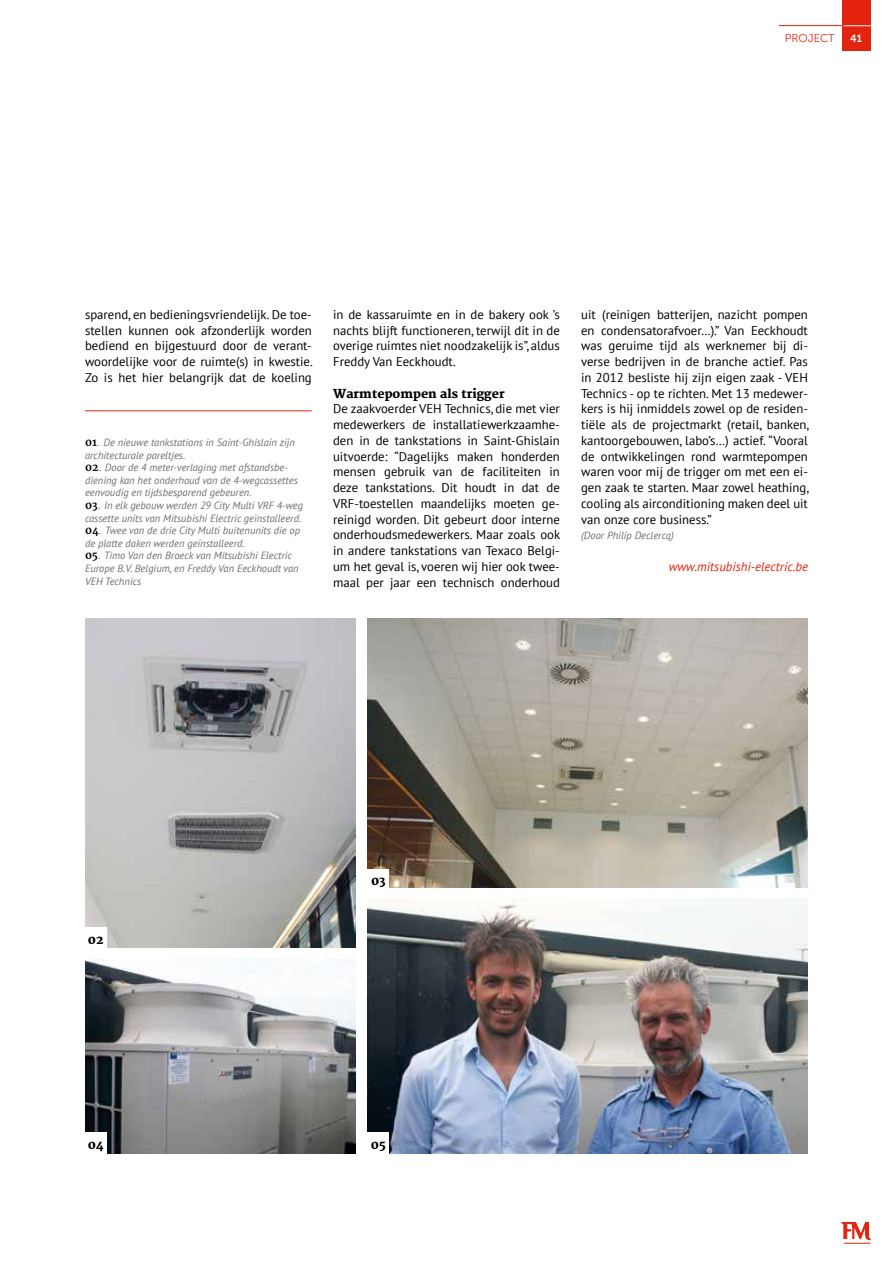
<style>
.page{position:relative;width:893px;height:1263px;background:#fff}
.page>*{position:absolute;margin:0;border:0;box-sizing:border-box;transform-origin:0 0}
.t1{font:12.75px/15.8px "PT Sans";color:#000;text-align:justify}
.t2{font:italic 12.75px "PT Sans";color:#e4230e}
.t3{font:800 12px "Merriweather";color:#000}
.t4{font:11.25px "Museo Sans 300";color:#e4230e}
.t5{font:italic 10.5px/12.6px "PT Sans";color:#6f6f6e}
.t6{font:10.5px "Museo Sans 700";color:#fff}
.s1{font-family:"Merriweather";font-weight:700;font-style:normal;color:#000}
.s2{font-family:"Futura LT";font-weight:300;font-style:normal;color:#000}
</style>
<div class="page">
<hr style="left:85px;top:410px;width:227px;height:1px;background:#e4230e">
<svg style="left:842px;top:1222px;width:28px;height:22px"></svg>
<div style="left:842px;top:0;width:28px;height:51px;background:#e4230e"></div>
<svg style="left:844px;top:25px;width:27px;height:1px"></svg>
<hr style="left:779px;top:25px;width:65px;height:1px;background:#e4230e">
<img style="left:85px;top:618px;width:270px;height:329px">
<img style="left:85px;top:958px;width:270px;height:196px">
<img style="left:368px;top:898px;width:440px;height:256px">
<img style="left:368px;top:618px;width:440px;height:270px">
<div style="left:85px;top:927px;width:21px;height:22px;background:#fff"></div>
<div style="left:368px;top:869px;width:21px;height:21px;background:#fff"></div>
<div style="left:85px;top:1132px;width:21px;height:22px;background:#fff"></div>
<div style="left:368px;top:1132px;width:21px;height:22px;background:#fff"></div>
<p class="t4" style="left:785px;top:32px;width:52px">PROJECT</p>
<p class="t6" style="left:850px;top:33px;width:13px">41</p>
<p class="t1" style="left:85px;top:306px;width:229px">sparend, en bedieningsvriendelijk. De toe&shy;stellen kunnen ook afzonderlijk worden bediend en bijgestuurd door de verant&shy;woordelijke voor de ruimte(s) in kwestie.<br>Zo is het hier belangrijk dat de koeling</p>
<p class="t1" style="left:333px;top:306px;width:228px">in de kassaruimte en in de bakery ook ’s nachts blijft functioneren, terwijl dit in de overige ruimtes niet noodzakelijk is”, aldus Freddy Van Eeckhoudt.</p>
<p class="t3" style="left:333px;top:386px;width:173px">Warmtepompen als trigger</p>
<p class="t1" style="left:333px;top:401px;width:229px">De zaakvoerder VEH Technics, die met vier medewerkers de installatiewerkzaamhe&shy;den in de tankstations in Saint-Ghislain uitvoerde: “Dagelijks maken honderden mensen gebruik van de faciliteiten in deze tankstations. Dit houdt in dat de VRF-toestellen maandelijks moeten ge&shy;reinigd worden. Dit gebeurt door interne onderhoudsmedewerkers. Maar zoals ook in andere tankstations van Texaco Belgi&shy;um het geval is, voeren wij hier ook twee&shy;maal per jaar een technisch onderhoud</p>
<p class="t5" style="left:85px;top:436px;width:211px"><span class="s1">01</span><span class="s2">.</span> De nieuwe tankstations in Saint-Ghislain zijn architecturale pareltjes.</p>
<p class="t5" style="left:85px;top:461px;width:214px"><span class="s1">02</span><span class="s2">.</span> Door de 4 meter-verlaging met afstandsbe&shy;diening kan het onderhoud van de 4-wegcassettes eenvoudig en tijdsbesparend gebeuren.</p>
<p class="t5" style="left:85px;top:499px;width:220px"><span class="s1">03</span><span class="s2">.</span> In elk gebouw werden 29 City Multi VRF 4-weg cassette units van Mitsubishi Electric geïnstalleerd.</p>
<p class="t5" style="left:85px;top:524px;width:217px"><span class="s1">04</span><span class="s2">.</span> Twee van de drie City Multi buitenunits die op de platte daken werden geïnstalleerd.</p>
<p class="t5" style="left:85px;top:549px;width:215px"><span class="s1">05</span><span class="s2">.</span> Timo Van den Broeck van Mitsubishi Electric<br>Europe B.V. Belgium, en Freddy Van Eeckhoudt van<br>VEH Technics</p>
<p class="t1" style="left:581px;top:306px;width:229px">uit (reinigen batterijen, nazicht pompen en condensatorafvoer…).” Van Eeckhoudt was geruime tijd als werknemer bij di&shy;verse bedrijven in de branche actief. Pas in 2012 besliste hij zijn eigen zaak - VEH Technics - op te richten. Met 13 medewer&shy;kers is hij inmiddels zowel op de residen&shy;tiële als de projectmarkt (retail, banken, kantoorgebouwen, labo’s…) actief. “Vooral de ontwikkelingen rond warmtepompen waren voor mij de trigger om met een ei&shy;gen zaak te starten. Maar zowel heathing, cooling als airconditioning maken deel uit van onze core business.”</p>
<p class="t5" style="left:581px;top:529px;width:94px">(Door Philip Declercq)</p>
<p class="t2" style="left:669px;top:558px;width:141px">www.mitsubishi-electric.be</p>
<p class="t3" style="left:88px;top:932px;width:17px">02</p>
<p class="t3" style="left:371px;top:874px;width:16px">03</p>
<p class="t3" style="left:88px;top:1137px;width:17px">04</p>
<p class="t3" style="left:371px;top:1137px;width:16px">05</p>
</div>
